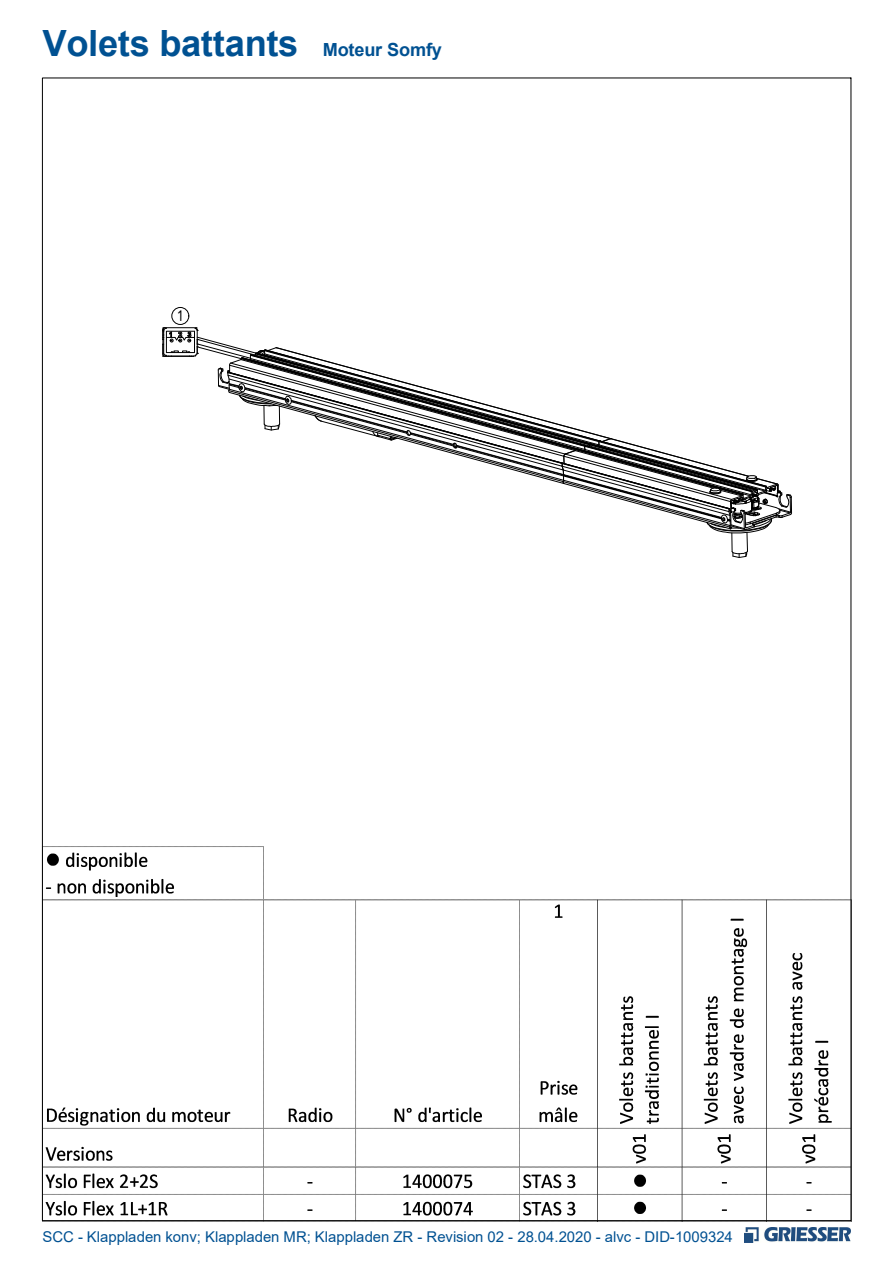
<style>
.page{position:relative;width:893px;height:1263px;background:#fff}
.page>*{position:absolute;margin:0;border:0;box-sizing:border-box;transform-origin:0 0}
.t1{font:700 36.15px "Arial";letter-spacing:-.01em;color:#005192}
.t2{font:16.8px "ISOCPEUR";color:#000}
.t3{font:14.85px "Arial";color:#005192}
.s1{font-size:18.15px}
</style>
<div class="page">
<img style="left:744px;top:1228px;width:106px;height:15px">
<img style="left:44px;top:819px;width:808px;height:402px">
<svg style="left:162px;top:327px;width:630px;height:231px"></svg>
<div style="left:171px;top:307px;width:18px;height:18px;border:1px solid #000;border-radius:50%"></div>
<h1 class="t1" style="left:42px;top:30px;width:401px">Volets battants <span class="s1">Moteur Somfy</span></h1>
<p class="t2" style="left:177px;top:310px;width:7px">1</p>
<p class="t3" style="left:42px;top:1232px;width:692px">SCC - Klappladen konv; Klappladen MR; Klappladen ZR - Revision 02 - 28.04.2020 - alvc - DID-1009324</p>
</div>
